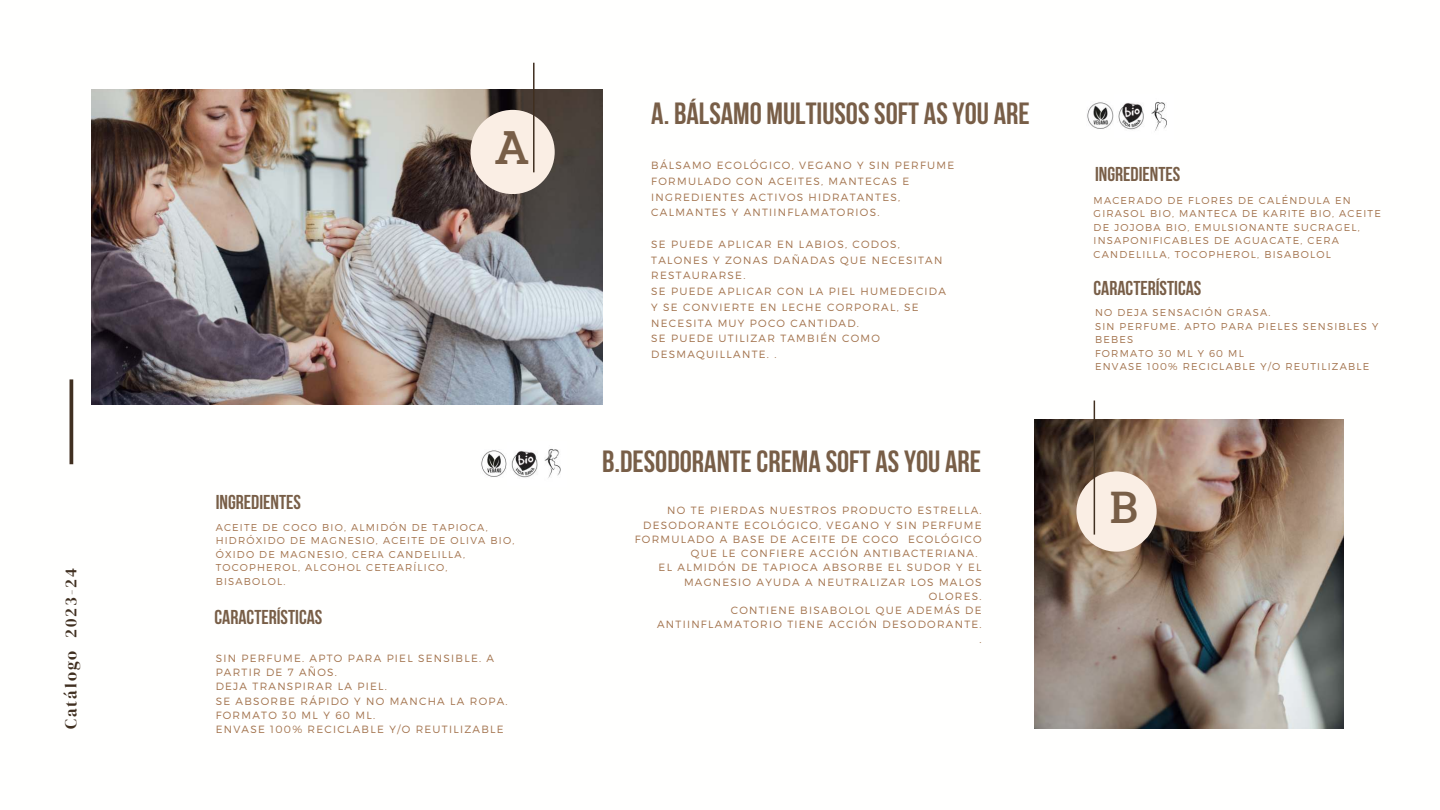
<style>
.page{position:relative;width:1440px;height:810px;background:#fff}
.page>*{position:absolute;margin:0;border:0;box-sizing:border-box;transform-origin:0 0}
.t1{font:45.6px "RTL Jannah Medium";color:#785e47}
.t2{font:43.5px "RTL Jannah Medium";color:#785e47}
.t3{font:700 30.6px "Bebas Neue";color:#785e47}
.t4{font:700 20px "Bebas Neue";color:#785e47}
.t5{font:16.5px "DM Serif Display";letter-spacing:.12em;color:#402f20}
.t6{font:300 10.5px/15.8px "Montserrat";letter-spacing:.12em;color:#a2724c}
.t7{font:300 10px/13.5px "Montserrat";letter-spacing:.12em;color:#a2724c}
</style>
<div class="page">
<img style="left:91px;top:89px;width:512px;height:316px">
<div style="left:470px;top:110px;width:85px;height:84px;background:#faeee4;border-radius:50%"></div>
<hr style="left:533px;top:63px;width:2px;height:109px;background:#402f20">
<img style="left:1035px;top:420px;width:309px;height:309px">
<div style="left:1076px;top:471px;width:81px;height:81px;background:#faeee4;border-radius:50%"></div>
<hr style="left:1094px;top:401px;width:1px;height:134px;background:#402f20">
<hr style="left:70px;top:379px;width:3px;height:85px;background:#402f20">
<img style="left:1118px;top:102px;width:49px;height:29px">
<img style="left:1087px;top:102px;width:27px;height:27px">
<img style="left:544px;top:449px;width:17px;height:29px">
<img style="left:481px;top:450px;width:26px;height:27px">
<img style="left:511px;top:451px;width:27px;height:27px">
<h3 class="t5" style="left:62px;top:729px;width:163px;rotate:-90deg">Catálogo 2023-24</h3>
<h3 class="t4" style="left:216px;top:491px;width:87px">INGREDIENTES</h3>
<h1 class="t1" style="left:495px;top:117px;width:36px">A</h1>
<p class="t7" style="left:216px;top:520px;width:300px">ACEITE DE COCO BIO, ALMIDÓN DE TAPIOCA, HIDRÓXIDO DE MAGNESIO, ACEITE DE OLIVA BIO, ÓXIDO DE MAGNESIO, CERA CANDELILLA, TOCOPHEROL, ALCOHOL CETEARÍLICO, BISABOLOL.</p>
<h3 class="t4" style="left:215px;top:606px;width:109px">CARACTERÍSTICAS</h3>
<p class="t6" style="left:216px;top:651px;width:293px;line-height:14.2px">SIN PERFUME. APTO PARA PIEL SENSIBLE. A<br>PARTIR DE 7 AÑOS.<br>DEJA TRANSPIRAR LA PIEL.<br>SE ABSORBE RÁPIDO Y NO MANCHA LA ROPA.<br>FORMATO 30 ML Y 60 ML.<br>ENVASE 100% RECICLABLE Y/O REUTILIZABLE</p>
<h3 class="t3" style="left:651px;top:97px;width:380px">a. BÁLSAMO MULTIUSOS SOFT AS YOU ARE</h3>
<p class="t6" style="left:651px;top:157px;width:304px">BÁLSAMO ECOLÓGICO, VEGANO Y SIN PERFUME FORMULADO CON ACEITES, MANTECAS E INGREDIENTES ACTIVOS HIDRATANTES, CALMANTES Y ANTIINFLAMATORIOS.</p>
<p class="t6" style="left:651px;top:236px;width:296px">SE PUEDE APLICAR EN LABIOS, CODOS,<br>TALONES Y ZONAS DAÑADAS QUE NECESITAN<br>RESTAURARSE.<br>SE PUEDE APLICAR CON LA PIEL HUMEDECIDA<br>Y SE CONVIERTE EN LECHE CORPORAL, SE<br>NECESITA MUY POCO CANTIDAD.</p>
<p class="t6" style="left:651px;top:331px;width:230px">SE PUEDE UTILIZAR TAMBIÉN COMO<br>DESMAQUILLANTE. .</p>
<h3 class="t3" style="left:602px;top:444px;width:381px">B.DESODORANTE CREMA SOFT AS YOU ARE</h3>
<p class="t6" style="left:667px;top:503px;width:316px">NO TE PIERDAS NUESTROS PRODUCTO ESTRELLA.</p>
<p class="t6" style="left:643px;top:517px;width:340px">DESODORANTE ECOLÓGICO, VEGANO Y SIN PERFUME</p>
<p class="t6" style="left:635px;top:531px;width:348px">FORMULADO A BASE DE ACEITE DE COCO ECOLÓGICO</p>
<p class="t6" style="left:691px;top:545px;width:288px">QUE LE CONFIERE ACCIÓN ANTIBACTERIANA.</p>
<p class="t6" style="left:659px;top:560px;width:325px">EL ALMIDÓN DE TAPIOCA ABSORBE EL SUDOR Y EL</p>
<p class="t6" style="left:684px;top:574px;width:299px">MAGNESIO AYUDA A NEUTRALIZAR LOS MALOS</p>
<p class="t6" style="left:929px;top:588px;width:54px">OLORES.</p>
<p class="t6" style="left:731px;top:602px;width:252px">CONTIENE BISABOLOL QUE ADEMÁS DE</p>
<p class="t6" style="left:657px;top:617px;width:326px">ANTIINFLAMATORIO TIENE ACCIÓN DESODORANTE.</p>
<p class="t6" style="left:980px;top:631px;width:4px">.</p>
<h3 class="t4" style="left:1095px;top:163px;width:87px">INGREDIENTES</h3>
<p class="t7" style="left:1094px;top:193px;width:289px">MACERADO DE FLORES DE CALÉNDULA EN GIRASOL BIO, MANTECA DE KARITE BIO, ACEITE DE JOJOBA BIO, EMULSIONANTE SUCRAGEL, INSAPONIFICABLES DE AGUACATE, CERA CANDELILLA, TOCOPHEROL, BISABOLOL</p>
<h3 class="t4" style="left:1094px;top:277px;width:109px">CARACTERÍSTICAS</h3>
<p class="t7" style="left:1095px;top:306px;width:285px">NO DEJA SENSACIÓN GRASA.<br>SIN PERFUME. APTO PARA PIELES SENSIBLES Y<br>BEBES<br>FORMATO 30 ML Y 60 ML<br>ENVASE 100% RECICLABLE Y/O REUTILIZABLE</p>
<h2 class="t2" style="left:1109px;top:478px;width:31px">B</h2>
</div>
